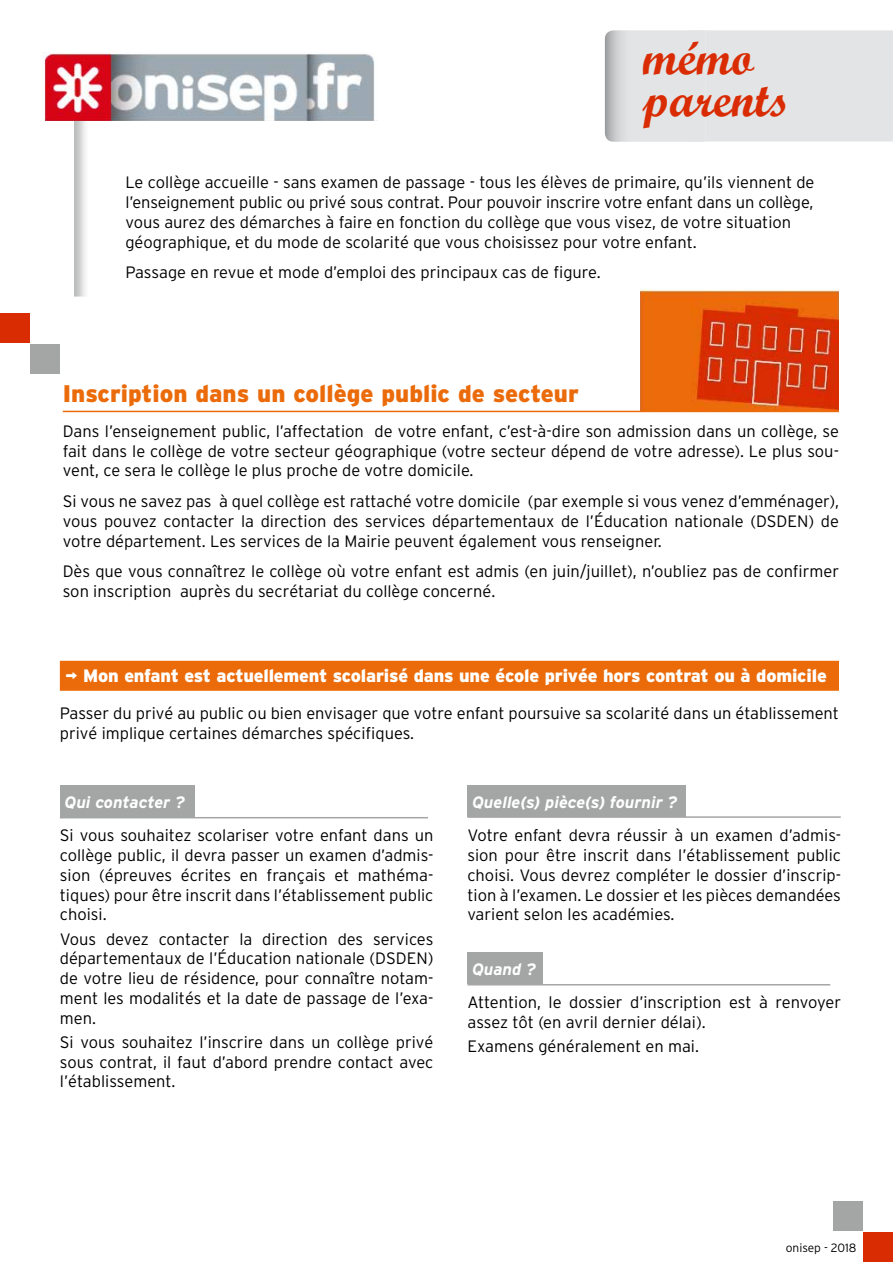
<style>
.page{position:relative;width:893px;height:1263px;background:#fff}
.page>*{position:absolute;margin:0;border:0;box-sizing:border-box;transform-origin:0 0}
.t1{font:49.5px/42px "Script MT Bold";color:#d92c02}
.t2{font:900 24px "Interstate";color:#eb6b0a}
.t3{font:900 18px "Interstate";letter-spacing:-.01em;color:#fff}
.t4{font:300 16.5px/19.8px "Interstate";color:#000;text-align:justify}
.t5{font:italic 700 16.5px "Interstate";color:#fff}
.t6{font:300 12px "Interstate";color:#000}
</style>
<div class="page">
<div style="left:0;top:73px;width:89px;height:246px;background:#a4a5a5;opacity:.75"></div>
<div style="left:0;top:68px;width:74px;height:230px;background:#fff"></div>
<div style="left:60px;top:661px;width:779px;height:30px;background:#eb6b0a"></div>
<img style="left:43px;top:52px;width:332px;height:68px">
<div style="left:60px;top:785px;width:134px;height:32px;background:#a4a5a5"></div>
<div style="left:467px;top:785px;width:219px;height:32px;background:#a4a5a5"></div>
<div style="left:467px;top:952px;width:76px;height:32px;background:#a4a5a5"></div>
<div style="left:30px;top:344px;width:30px;height:30px;background:#a4a5a5"></div>
<div style="left:863px;top:1232px;width:30px;height:30px;background:#d92c02"></div>
<div style="left:833px;top:1201px;width:30px;height:29px;background:#a4a5a5"></div>
<hr style="left:60px;top:817px;width:368px;height:1px;background:#a4a5a5">
<hr style="left:467px;top:816px;width:374px;height:2px;background:#a4a5a5">
<hr style="left:467px;top:984px;width:363px;height:1px;background:#a4a5a5">
<svg style="left:0;top:297px;width:89px;height:22px"></svg>
<img style="left:640px;top:289px;width:199px;height:122px">
<hr style="left:63px;top:411px;width:776px;height:1px;background:#eb6b0a">
<div style="left:730px;top:30px;width:163px;height:111px;background:#e3e4e5"></div>
<div style="left:0;top:313px;width:30px;height:30px;background:#d92c02"></div>
<h1 class="t1" style="left:643px;top:36px;width:148px">mémo parents</h1>
<p class="t4" style="left:125px;top:172px;width:691px;text-align:left">Le collège accueille - sans examen de passage - tous les élèves de primaire, qu’ils viennent de l’enseignement public ou privé sous contrat. Pour pouvoir inscrire votre enfant dans un collège, vous aurez des démarches à faire en fonction du collège que vous visez, de votre situation géographique, et du mode de scolarité que vous choisissez pour votre enfant.</p>
<p class="t4" style="left:125px;top:262px;width:477px">Passage en revue et mode d’emploi des principaux cas de figure.</p>
<h2 class="t2" style="left:63px;top:379px;width:518px">Inscription dans un collège public de secteur</h2>
<p class="t4" style="left:63px;top:421px;width:778px">Dans l’enseignement public, l’affectation de votre enfant, c’est-à-dire son admission dans un collège, se fait dans le collège de votre secteur géographique (votre secteur dépend de votre adresse). Le plus sou&shy;vent, ce sera le collège le plus proche de votre domicile.</p>
<p class="t4" style="left:63px;top:491px;width:778px">Si vous ne savez pas à quel collège est rattaché votre domicile (par exemple si vous venez d’emménager), vous pouvez contacter la direction des services départementaux de l’Éducation nationale (DSDEN) de votre département. Les services de la Mairie peuvent également vous renseigner.</p>
<p class="t4" style="left:63px;top:561px;width:778px">Dès que vous connaîtrez le collège où votre enfant est admis (en juin/juillet), n’oubliez pas de confirmer son inscription auprès du secrétariat du collège concerné.</p>
<p class="t3" style="left:66px;top:665px;width:763px">¬ Mon enfant est actuellement scolarisé dans une école privée hors contrat ou à domicile</p>
<p class="t4" style="left:60px;top:703px;width:781px">Passer du privé au public ou bien envisager que votre enfant poursuive sa scolarité dans un établissement privé implique certaines démarches spécifiques.</p>
<p class="t5" style="left:65px;top:792px;width:121px">Qui contacter ?</p>
<p class="t4" style="left:60px;top:825px;width:375px">Si vous souhaitez scolariser votre enfant dans un collège public, il devra passer un examen d’admis&shy;sion (épreuves écrites en français et mathéma&shy;tiques) pour être inscrit dans l’établissement public choisi.</p>
<p class="t4" style="left:60px;top:929px;width:375px">Vous devez contacter la direction des services départementaux de l’Éducation nationale (DSDEN) de votre lieu de résidence, pour connaître notam&shy;ment les modalités et la date de passage de l’exa&shy;men.</p>
<p class="t4" style="left:60px;top:1032px;width:375px">Si vous souhaitez l’inscrire dans un collège privé sous contrat, il faut d’abord prendre contact avec l’établissement.</p>
<p class="t5" style="left:472px;top:792px;width:206px">Quelle(s) pièce(s) fournir ?</p>
<p class="t4" style="left:467px;top:825px;width:375px">Votre enfant devra réussir à un examen d’admis&shy;sion pour être inscrit dans l’établissement public choisi. Vous devrez compléter le dossier d’inscrip&shy;tion à l’examen. Le dossier et les pièces demandées varient selon les académies.</p>
<p class="t5" style="left:472px;top:959px;width:65px">Quand ?</p>
<p class="t4" style="left:467px;top:992px;width:375px">Attention, le dossier d’inscription est à renvoyer assez tôt (en avril dernier délai).</p>
<p class="t4" style="left:467px;top:1036px;width:233px">Examens généralement en mai.</p>
<p class="t6" style="left:786px;top:1241px;width:72px">onisep - 2018</p>
</div>
